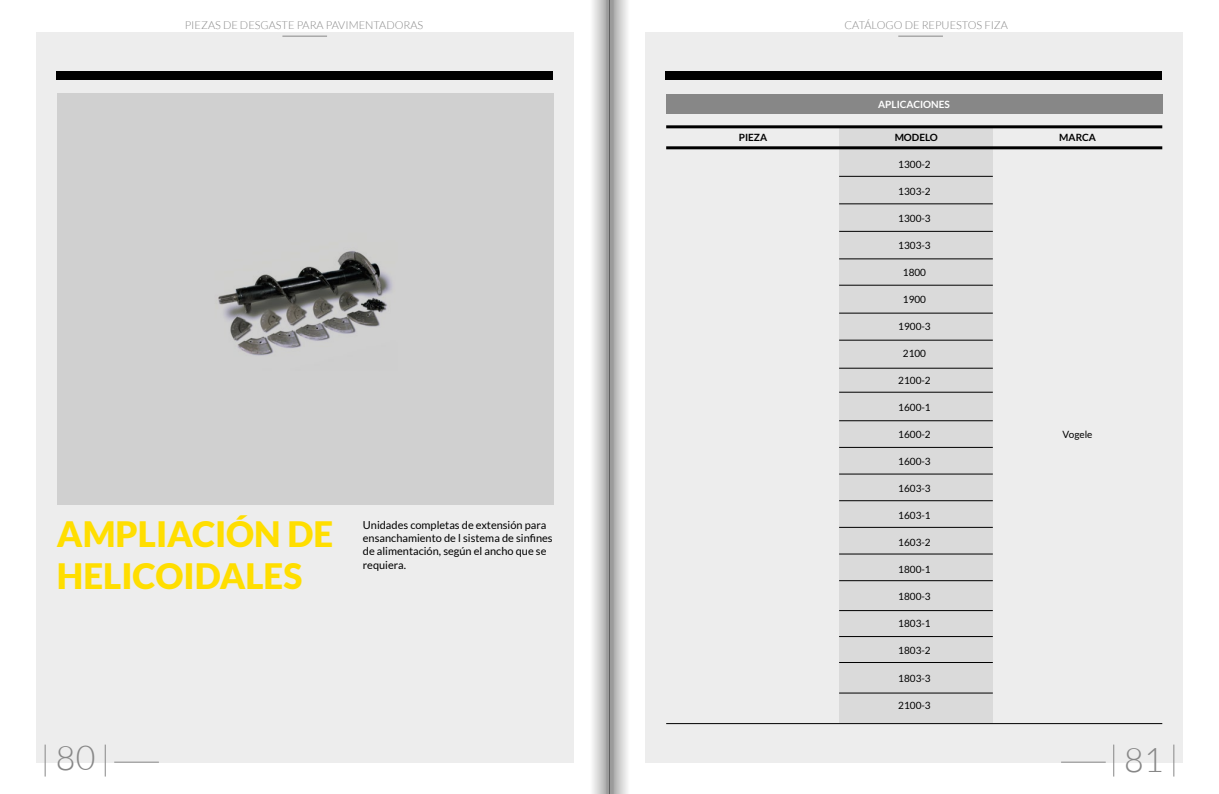
<style>
.page{position:relative;width:1219px;height:794px;background:#fff}
.page>*{position:absolute;margin:0;border:0;box-sizing:border-box;transform-origin:0 0}
.t1{font:900 35px/42px "Lato";color:#ffde00}
.t2{font:300 34px "Lato";color:#878787}
.t3{font:11px/13.2px "Lato";color:#000}
.t4{font:300 11px "Lato";color:#878787}
.t5{font:10px "Lato";color:#000}
.t6{font:700 10px "Lato";color:#000}
.t7{font:700 10px "Lato";color:#fff}
</style>
<div class="page">
<div style="left:36px;top:32px;width:537px;height:730px;background:#ededed"></div>
<div style="left:646px;top:32px;width:537px;height:730px;background:#ededed"></div>
<hr style="left:898px;top:36px;width:45px;height:1px;background:#878787">
<hr style="left:114px;top:761px;width:45px;height:1px;background:#878787">
<hr style="left:1061px;top:761px;width:45px;height:1px;background:#878787">
<hr style="left:105px;top:744px;width:1px;height:32px;background:#878787">
<hr style="left:1173px;top:744px;width:1px;height:32px;background:#878787">
<hr style="left:45px;top:744px;width:1px;height:32px;background:#878787">
<hr style="left:1113px;top:744px;width:1px;height:32px;background:#878787">
<div style="left:587px;top:0;width:22px;height:794px;background:linear-gradient(to right,#fff,#a3a3a3)"></div>
<svg style="left:609px;top:0;width:19px;height:794px;background:#c1c1c1"></svg>
<div style="left:57px;top:94px;width:496px;height:411px;background:#d0d0d0"></div>
<div style="left:57px;top:71px;width:496px;height:8px;background:#000"></div>
<div style="left:666px;top:71px;width:496px;height:8px;background:#000"></div>
<hr style="left:282px;top:36px;width:45px;height:1px;background:#878787">
<img style="left:218px;top:251px;width:174px;height:105px">
<hr style="left:666px;top:723px;width:496px;height:1px;background:#000">
<div style="left:666px;top:94px;width:496px;height:19px;background:#878787"></div>
<div style="left:840px;top:129px;width:153px;height:594px;background:#dadada"></div>
<hr style="left:666px;top:125px;width:496px;height:3px;background:#000">
<hr style="left:666px;top:146px;width:496px;height:3px;background:#000">
<hr style="left:839px;top:176px;width:154px;height:1px;background:#000">
<hr style="left:839px;top:203px;width:154px;height:1px;background:#000">
<hr style="left:839px;top:231px;width:154px;height:1px;background:#000">
<hr style="left:839px;top:258px;width:154px;height:1px;background:#000">
<hr style="left:839px;top:285px;width:154px;height:1px;background:#000">
<hr style="left:839px;top:313px;width:154px;height:1px;background:#000">
<hr style="left:839px;top:340px;width:154px;height:1px;background:#000">
<hr style="left:839px;top:368px;width:154px;height:1px;background:#000">
<hr style="left:839px;top:392px;width:154px;height:1px;background:#000">
<hr style="left:839px;top:420px;width:154px;height:1px;background:#000">
<hr style="left:839px;top:447px;width:154px;height:1px;background:#000">
<hr style="left:839px;top:473px;width:154px;height:1px;background:#000">
<hr style="left:839px;top:500px;width:154px;height:1px;background:#000">
<hr style="left:839px;top:527px;width:154px;height:1px;background:#000">
<hr style="left:839px;top:553px;width:154px;height:1px;background:#000">
<hr style="left:839px;top:580px;width:154px;height:1px;background:#000">
<hr style="left:839px;top:610px;width:154px;height:1px;background:#000">
<hr style="left:839px;top:636px;width:154px;height:1px;background:#000">
<hr style="left:839px;top:662px;width:154px;height:1px;background:#000">
<hr style="left:839px;top:692px;width:154px;height:1px;background:#000">
<p class="t4" style="left:185px;top:19px;width:240px">PIEZAS DE DESGASTE PARA PAVIMENTADORAS</p>
<h1 class="t1" style="left:57px;top:512px;width:278px">AMPLIACIÓN DE<br>HELICOIDALES</h1>
<p class="t3" style="left:363px;top:518px;width:191px">Unidades completas de extensión para ensanchamiento de l sistema de sinfines de alimentación, según el ancho que se requiera.</p>
<p class="t4" style="left:844px;top:19px;width:165px">CATÁLOGO DE REPUESTOS FIZA</p>
<p class="t7" style="left:878px;top:98px;width:73px">APLICACIONES</p>
<p class="t6" style="left:739px;top:132px;width:30px">PIEZA</p>
<p class="t6" style="left:895px;top:132px;width:45px">MODELO</p>
<p class="t5" style="left:898px;top:159px;width:34px">1300-2</p>
<p class="t5" style="left:898px;top:186px;width:34px">1303-2</p>
<p class="t5" style="left:898px;top:213px;width:34px">1300-3</p>
<p class="t5" style="left:898px;top:240px;width:34px">1303-3</p>
<p class="t5" style="left:903px;top:267px;width:25px">1800</p>
<p class="t5" style="left:903px;top:294px;width:25px">1900</p>
<p class="t5" style="left:898px;top:321px;width:34px">1900-3</p>
<p class="t5" style="left:903px;top:348px;width:25px">2100</p>
<p class="t5" style="left:898px;top:375px;width:34px">2100-2</p>
<p class="t5" style="left:898px;top:402px;width:34px">1600-1</p>
<p class="t5" style="left:898px;top:429px;width:34px">1600-2</p>
<p class="t5" style="left:898px;top:456px;width:34px">1600-3</p>
<p class="t5" style="left:898px;top:483px;width:34px">1603-3</p>
<p class="t5" style="left:898px;top:510px;width:34px">1603-1</p>
<p class="t5" style="left:898px;top:537px;width:34px">1603-2</p>
<p class="t5" style="left:898px;top:564px;width:34px">1800-1</p>
<p class="t5" style="left:898px;top:591px;width:34px">1800-3</p>
<p class="t5" style="left:898px;top:618px;width:34px">1803-1</p>
<p class="t5" style="left:898px;top:645px;width:34px">1803-2</p>
<p class="t5" style="left:898px;top:672px;width:34px">1803-3</p>
<p class="t5" style="left:898px;top:699px;width:34px">2100-3</p>
<p class="t6" style="left:1059px;top:132px;width:38px">MARCA</p>
<p class="t5" style="left:1063px;top:429px;width:31px">Vogele</p>
<h2 class="t2" style="left:56px;top:740px;width:41px">80</h2>
<h2 class="t2" style="left:1124px;top:741px;width:41px">81</h2>
</div>
